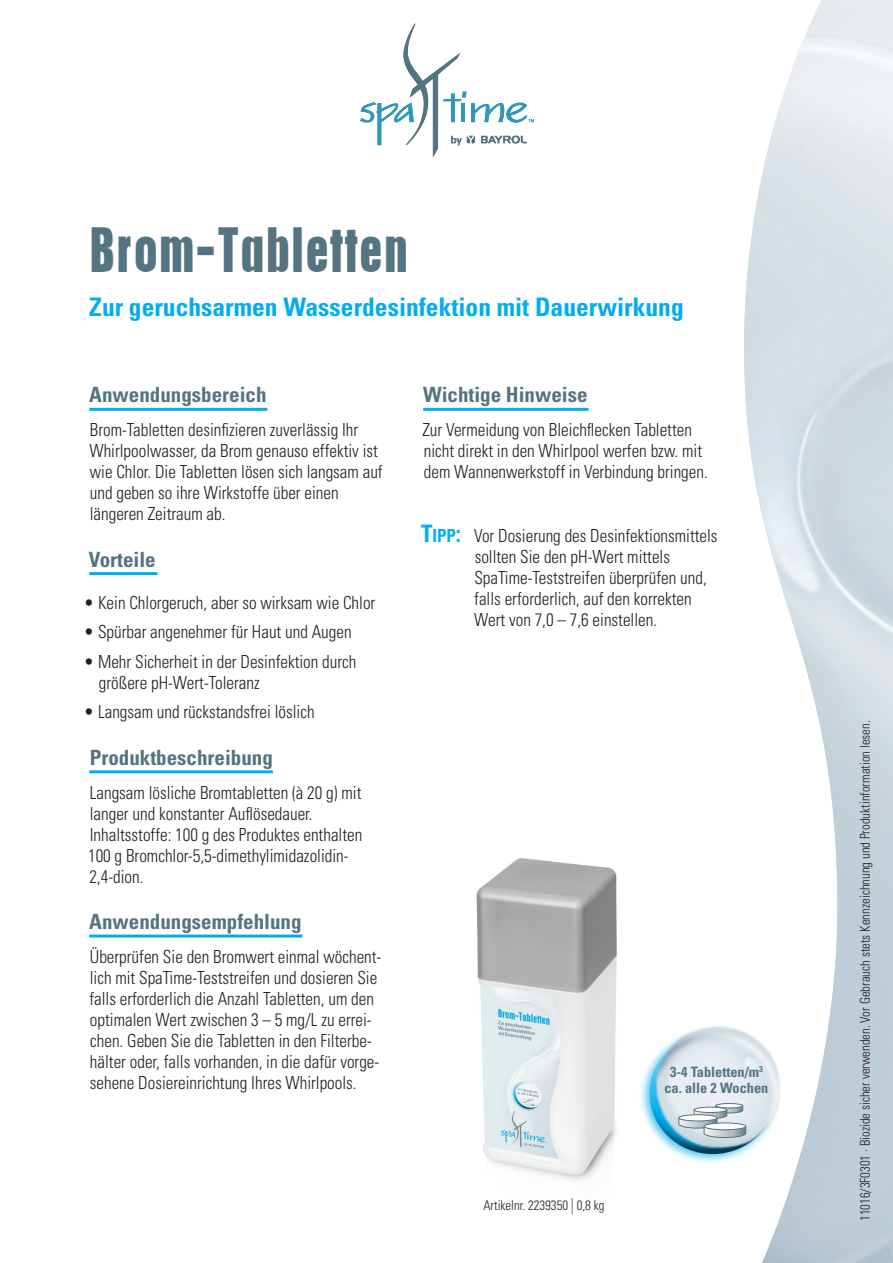
<style>
.page{position:relative;width:893px;height:1263px;background:#fff}
.page>*{position:absolute;margin:0;border:0;box-sizing:border-box;transform-origin:0 0}
.t1{font:54px "Cupido";letter-spacing:.025em;color:#557482;scale:.9 1}
.t2{font:700 condensed 25.5px "Univers LT Std";color:#00aeef}
.t3{font:700 condensed 21px "Univers LT Std";color:#557482}
.t4{font:300 condensed 18px/21px "Univers LT Std";color:#231f20;scale:.95 1}
.t5{font:700 condensed 14.4px/16.2px "Univers LT Std";color:#557482;text-align:center}
.t6{font:300 condensed 13.5px "Univers LT Std";color:#231f20;scale:.95 1}
.s1{font-weight:700;font-size:24px;color:#00aeef}
.s2{font-weight:700;color:#00aeef}
.s3{font-family:"Vectora LT Std";font-weight:400;font-stretch:normal;font-size:16.2px;color:#557482}
</style>
<div class="page">
<img style="left:744px;top:0;width:149px;height:1263px">
<svg style="left:360px;top:23px;width:174px;height:134px"></svg>
<img style="left:476px;top:858px;width:141px;height:322px">
<hr style="left:89px;top:408px;width:178px;height:3px;background:#00aeef">
<hr style="left:89px;top:572px;width:68px;height:3px;background:#00aeef">
<hr style="left:89px;top:770px;width:184px;height:3px;background:#00aeef">
<hr style="left:89px;top:934px;width:213px;height:3px;background:#00aeef">
<img style="left:641px;top:1018px;width:155px;height:156px">
<div style="left:716px;top:1103px;width:27px;height:5px;background:#a8b7c1;border-radius:50%"></div>
<div style="left:715px;top:1103px;width:28px;height:5px;border:1px solid #557482;border-radius:50%"></div>
<svg style="left:678px;top:1105px;width:68px;height:33px;background:#c0ccd2"></svg>
<div style="left:704px;top:1123px;width:42px;height:7px;background:#fff;border-radius:50%"></div>
<div style="left:704px;top:1122px;width:42px;height:8px;border:1px solid #557482;border-radius:50%"></div>
<hr style="left:423px;top:408px;width:165px;height:3px;background:#00aeef">
<h1 class="t1" style="left:89px;top:213px;width:356px">Brom-Tabletten</h1>
<h2 class="t2" style="left:89px;top:291px;width:596px">Zur geruchsarmen Wasserdesinfektion mit Dauerwirkung</h2>
<p class="t3" style="left:89px;top:382px;width:179px">Anwendungsbereich</p>
<p class="t4" style="left:89px;top:419px;width:310px">Brom-Tabletten desinfizieren zuverlässig Ihr Whirlpoolwasser, da Brom genauso effektiv ist wie Chlor. Die Tabletten lösen sich langsam auf und geben so ihre Wirkstoffe über einen längeren Zeitraum ab.</p>
<p class="t3" style="left:89px;top:546px;width:68px">Vorteile</p>
<p class="t4" style="left:84px;top:592px;width:308px">• Kein Chlorgeruch, aber so wirksam wie Chlor</p>
<p class="t4" style="left:84px;top:621px;width:283px">• Spürbar angenehmer für Haut und Augen</p>
<p class="t4" style="left:99px;top:651px;width:273px;text-indent:-15px">• Mehr Sicherheit in der Desinfektion durch größere pH-Wert-Toleranz</p>
<p class="t4" style="left:84px;top:701px;width:244px">• Langsam und rückstandsfrei löslich</p>
<p class="t3" style="left:90px;top:744px;width:185px">Produktbeschreibung</p>
<p class="t4" style="left:88px;top:782px;width:290px">Langsam lösliche Bromtabletten (à 20 g) mit langer und konstanter Auflösedauer.<br>Inhaltsstoffe: 100 g des Produktes enthalten 100 g Bromchlor-5,5-dimethylimidazolidin-2,4-dion.</p>
<p class="t3" style="left:89px;top:909px;width:214px">Anwendungsempfehlung</p>
<p class="t4" style="left:89px;top:946px;width:309px">Überprüfen Sie den Bromwert einmal wöchent&shy;lich mit SpaTime-Teststreifen und dosieren Sie falls erforderlich die Anzahl Tabletten, um den optimalen Wert zwischen 3 – 5 mg/L zu errei&shy;chen. Geben Sie die Tabletten in den Filterbe&shy;hälter oder, falls vorhanden, in die dafür vorge&shy;sehene Dosiereinrichtung Ihres Whirlpools.</p>
<p class="t3" style="left:423px;top:382px;width:166px">Wichtige Hinweise</p>
<p class="t4" style="left:422px;top:419px;width:302px">Zur Vermeidung von Bleichflecken Tabletten nicht direkt in den Whirlpool werfen bzw. mit dem Wannenwerkstoff in Verbindung bringen.</p>
<p class="t4" style="left:474px;top:525px;width:258px;text-indent:-53px"><span class="s1">T</span><span class="s2">ipp</span><span class="s1">:</span> Vor Dosierung des Desinfektionsmittels sollten Sie den pH-Wert mittels SpaTime-Teststreifen überprüfen und, falls erforderlich, auf den korrekten Wert von 7,0 – 7,6 einstellen.</p>
<p class="t5" style="left:664px;top:1063px;width:106px">3-4 Tabletten/m<sup>3 </sup>ca. alle 2 Wochen</p>
<p class="t6" style="left:483px;top:1197px;width:129px">Artikelnr. 2239350 <span class="s3">|</span> 0,8 kg</p>
<p class="t6" style="left:857px;top:1221px;width:529px;rotate:-90deg">11016/3F0301 · Biozide sicher verwenden. Vor Gebrauch stets Kennzeichnung und Produktinformation lesen.</p>
</div>
